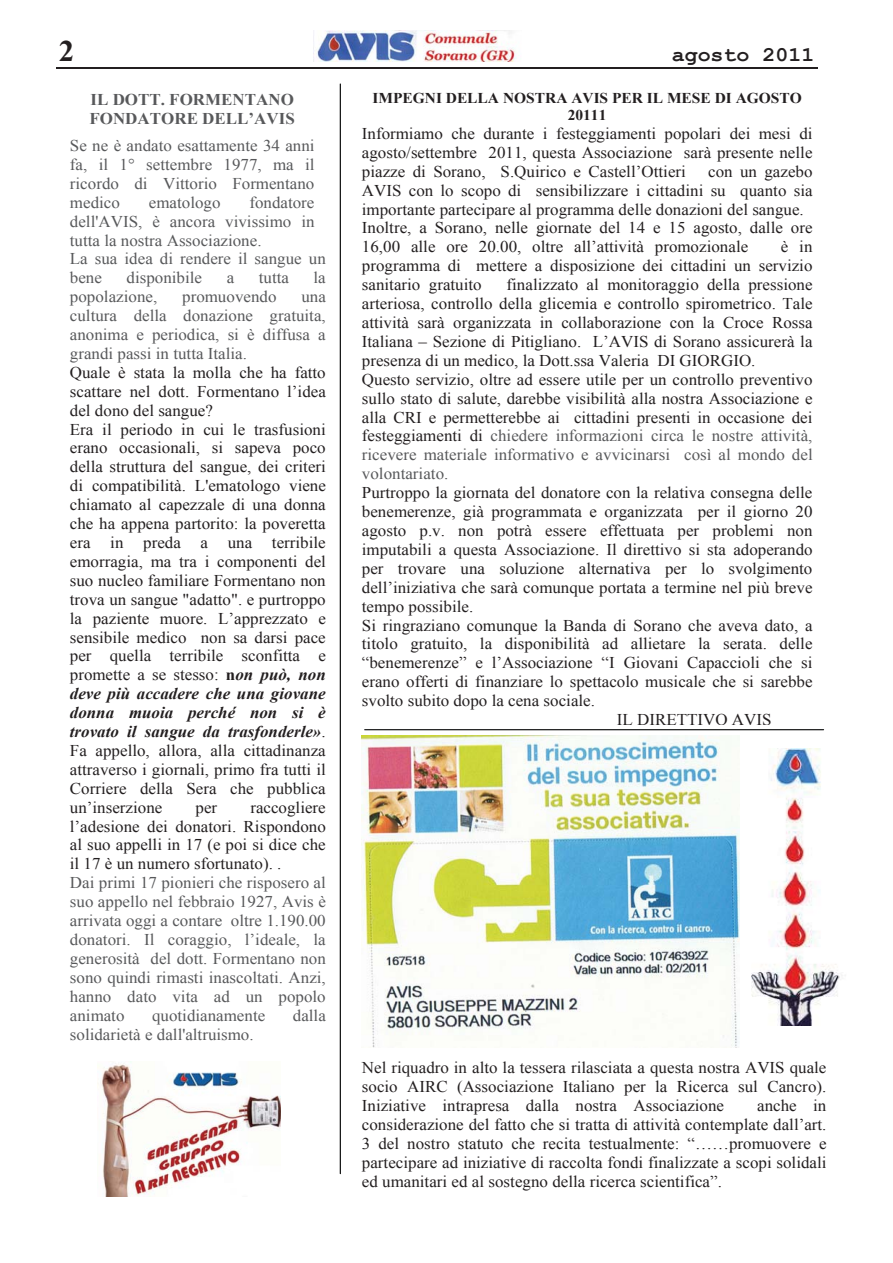
<style>
.page{position:relative;width:893px;height:1263px;background:#fff}
.page>*{position:absolute;margin:0;border:0;box-sizing:border-box;transform-origin:0 0}
.t1{font:700 29.85px "Times New Roman";color:#231f20}
.t2{font:700 20.85px "Courier New";color:#231f20}
.t3{font:16.35px/18.9px "Times New Roman";color:#231f20;text-align:justify}
.t4{font:16.35px/18.9px "Times New Roman";color:#58595b;text-align:justify}
.t5{font:700 16.35px/18.9px "Times New Roman";color:#58595b}
.t6{font:700 15px/17.2px "Times New Roman";color:#231f20;text-align:center}
.s1{font-weight:700}
.s2{font-weight:700;font-style:italic}
.s3{color:#58595b}
</style>
<div class="page">
<img style="left:317px;top:30px;width:202px;height:31px">
<hr style="left:56px;top:68px;width:761px;height:1px;background:#231f20">
<img style="left:362px;top:735px;width:377px;height:312px">
<img style="left:98px;top:1061px;width:182px;height:136px">
<img style="left:751px;top:749px;width:91px;height:276px">
<hr style="left:340px;top:84px;width:1px;height:1090px;background:#010202">
<hr style="left:365px;top:729px;width:458px;height:1px;background:#010202">
<h1 class="t1" style="left:59px;top:35px;width:17px">2</h1>
<p class="t2" style="left:672px;top:44px;width:144px">agosto 2011</p>
<p class="t5" style="left:89px;top:90px;width:207px">IL DOTT. FORMENTANO<br>FONDATORE DELL’AVIS</p>
<p class="t4" style="left:70px;top:136px;width:246px">Se ne è andato esattamente 34 anni fa, il 1° settembre 1977, ma il ricordo di Vittorio Formentano medico</p>
<p class="t4" style="left:70px;top:193px;width:257px;text-align:left;text-indent:179px">fondatore dell'AVIS, è ancora vivissimo in tutta la nostra Associazione.<br>La sua idea di rendere il sangue un bene</p>
<p class="t4" style="left:149px;top:193px;width:73px">ematologo</p>
<p class="t4" style="left:127px;top:268px;width:77px">disponibile</p>
<p class="t4" style="left:227px;top:268px;width:9px">a</p>
<p class="t4" style="left:259px;top:268px;width:32px">tutta</p>
<p class="t4" style="left:314px;top:268px;width:14px">la</p>
<p class="t4" style="left:70px;top:287px;width:89px">popolazione,</p>
<p class="t4" style="left:182px;top:287px;width:96px">promuovendo</p>
<p class="t4" style="left:70px;top:287px;width:258px;text-indent:231px">una cultura della donazione gratuita, anonima e periodica, si è diffusa a grandi passi in tutta Italia.</p>
<p class="t3" style="left:70px;top:363px;width:258px;text-align:left">Quale è stata la molla che ha fatto scattare nel dott. Formentano l’idea del dono del sangue?<br>Era il periodo in cui le trasfusioni erano occasionali, si sapeva poco della struttura del sangue, dei criteri di compatibilità. L'ematologo viene chiamato al capezzale di una donna che ha appena partorito: la poveretta era in preda a una terribile emorragia, ma tra i componenti del suo nucleo familiare Formentano non trova un sangue "adatto". e purtroppo la paziente muore. L’apprezzato e sensibile medico non sa darsi pace per quella terribile sconfitta e promette a se stesso: <span class="s1">n</span><span class="s2">on può, non deve più accadere che una giovane donna muoia perché non si è trovato il sangue da trasfonderle»</span>.<br>Fa appello, allora, alla cittadinanza attraverso i giornali, primo fra tutti il Corriere della Sera che pubblica un’inserzione</p>
<p class="t3" style="left:70px;top:798px;width:257px;text-indent:180px">raccogliere l’adesione dei donatori. Rispondono al suo appelli in 17 (e poi si dice che il 17 è un numero sfortunato). .</p>
<p class="t4" style="left:70px;top:873px;width:257px">Dai primi 17 pionieri che risposero al suo appello nel febbraio 1927, Avis è arrivata oggi a contare oltre 1.190.00 donatori. Il coraggio, l’ideale, la generosità del dott. Formentano non sono quindi rimasti inascoltati. Anzi, hanno dato vita ad un popolo animato</p>
<p class="t3" style="left:195px;top:798px;width:23px">per</p>
<p class="t4" style="left:152px;top:1006px;width:115px">quotidianamente</p>
<p class="t4" style="left:293px;top:1006px;width:35px">dalla</p>
<p class="t4" style="left:70px;top:1025px;width:185px">solidarietà e dall'altruismo.</p>
<p class="t6" style="left:372px;top:90px;width:431px">IMPEGNI DELLA NOSTRA AVIS PER IL MESE DI AGOSTO<br>20111</p>
<p class="t3" style="left:362px;top:124px;width:452px">Informiamo che durante i festeggiamenti popolari dei mesi di agosto/settembre 2011, questa Associazione sarà presente nelle piazze di Sorano, S.Quirico e Castell’Ottieri</p>
<p class="t3" style="left:362px;top:162px;width:452px;text-align:left;text-indent:346px">con un gazebo AVIS con lo scopo di sensibilizzare i cittadini su quanto sia importante partecipare al programma delle donazioni del sangue.<br>Inoltre, a Sorano, nelle giornate del 14 e 15 agosto, dalle ore 16,00 alle ore 20.00, oltre all’attività promozionale</p>
<p class="t3" style="left:362px;top:237px;width:452px;text-indent:419px">è in programma di mettere a disposizione dei cittadini un servizio sanitario gratuito</p>
<p class="t3" style="left:362px;top:275px;width:452px;text-align:left;text-indent:145px">finalizzato al monitoraggio della pressione arteriosa, controllo della glicemia e controllo spirometrico. Tale attività sarà organizzata in collaborazione con la Croce Rossa Italiana – Sezione di Pitigliano. L’AVIS di Sorano assicurerà la presenza di un medico, la Dott.ssa Valeria DI GIORGIO.<br>Questo servizio, oltre ad essere utile per un controllo preventivo sullo stato di salute, darebbe visibilità alla nostra Associazione e alla CRI e permetterebbe ai cittadini presenti in occasione dei festeggiamenti di <span class="s3">chiedere informazioni circa le nostre attività, ricevere materiale informativo e avvicinarsi così al mondo del volontariato.</span></p>
<p class="t3" style="left:362px;top:483px;width:452px">Purtroppo la giornata del donatore con la relativa consegna delle</p>
<p class="t3" style="left:362px;top:502px;width:452px">benemerenze, già programmata e organizzata per il giorno 20</p>
<p class="t3" style="left:362px;top:521px;width:452px">agosto p.v. non potrà essere effettuata per problemi non</p>
<p class="t3" style="left:362px;top:540px;width:452px">imputabili a questa Associazione. Il direttivo si sta adoperando</p>
<p class="t3" style="left:362px;top:559px;width:452px">per trovare una soluzione alternativa per lo svolgimento</p>
<p class="t3" style="left:362px;top:578px;width:452px">dell’iniziativa che sarà comunque portata a termine nel più breve</p>
<p class="t3" style="left:362px;top:597px;width:113px">tempo possibile.</p>
<p class="t3" style="left:362px;top:616px;width:452px">Si ringraziano comunque la Banda di Sorano che aveva dato, a</p>
<p class="t3" style="left:362px;top:634px;width:452px">titolo gratuito, la disponibilità ad allietare la serata. delle</p>
<p class="t3" style="left:362px;top:653px;width:452px">“benemerenze” e l’Associazione “I Giovani Capaccioli che si</p>
<p class="t3" style="left:362px;top:672px;width:452px">erano offerti di finanziare lo spettacolo musicale che si sarebbe</p>
<p class="t3" style="left:362px;top:691px;width:235px">svolto subito dopo la cena sociale.</p>
<p class="t3" style="left:617px;top:710px;width:156px">IL DIRETTIVO AVIS</p>
<p class="t3" style="left:362px;top:1058px;width:466px">Nel riquadro in alto la tessera rilasciata a questa nostra AVIS quale socio AIRC (Associazione Italiano per la Ricerca sul Cancro).<br>Iniziative intrapresa dalla nostra Associazione</p>
<p class="t3" style="left:362px;top:1096px;width:466px;text-indent:395px">anche in considerazione del fatto che si tratta di attività contemplate dall’art.<br>3 del nostro statuto che recita testualmente: “……promuovere e partecipare ad iniziative di raccolta fondi finalizzate a scopi solidali ed umanitari ed al sostegno della ricerca scientifica”.</p>
</div>
